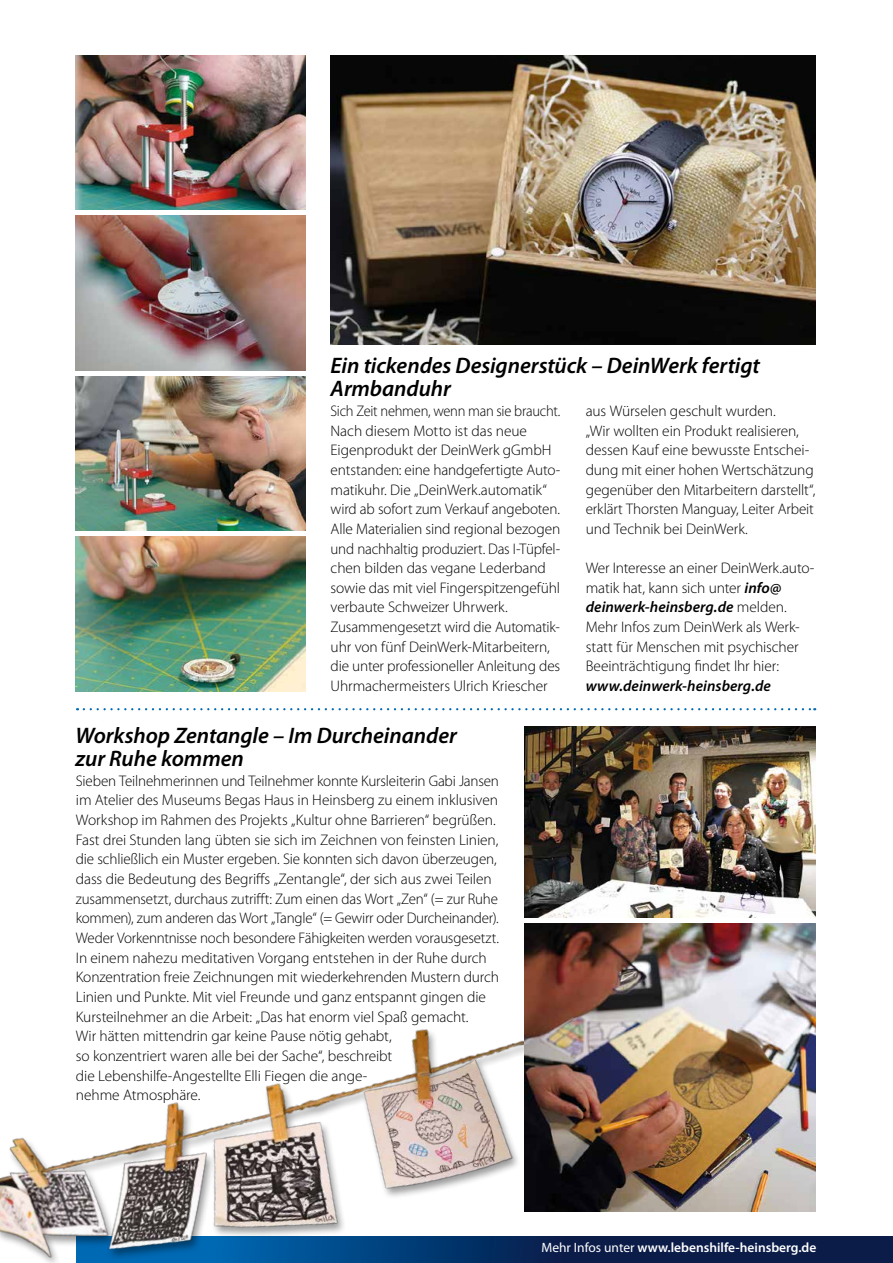
<style>
.page{position:relative;width:893px;height:1263px;background:#fff}
.page>*{position:absolute;margin:0;border:0;box-sizing:border-box;transform-origin:0 0}
.t1{font:italic 600 22.5px/22.5px "Myriad Pro";letter-spacing:-.005em;color:#000}
.t2{font:300 15.3px/19.6px "Myriad Pro";letter-spacing:-.005em;color:#000}
.t3{font:300 15.3px/19.6px "Myriad Pro";letter-spacing:-.005em;color:#000;scale:.94 1}
.t4{font:italic 600 15.3px "Myriad Pro";letter-spacing:.005em;color:#000}
.t5{font:600 13.5px "Myriad Pro";color:#fff}
.s1{font-weight:600;font-style:italic}
.s2{font-weight:400}
</style>
<div class="page">
<div style="left:77px;top:1237px;width:816px;height:26px;background:#0c1c49"></div>
<img style="left:0;top:1029px;width:524px;height:234px">
<img style="left:75px;top:376px;width:230px;height:154px">
<img style="left:75px;top:537px;width:230px;height:154px">
<img style="left:331px;top:55px;width:484px;height:289px">
<img style="left:524px;top:726px;width:291px;height:191px">
<img style="left:75px;top:55px;width:230px;height:154px">
<img style="left:75px;top:216px;width:230px;height:154px">
<svg style="left:84px;top:708px;width:731px;height:2px"></svg>
<img style="left:524px;top:923px;width:291px;height:288px">
<h1 class="t1" style="left:331px;top:355px;width:431px">Ein tickendes Designerstück – DeinWerk fertigt<br>Armbanduhr</h1>
<p class="t3" style="left:331px;top:401px;width:246px">Sich Zeit nehmen, wenn man sie braucht.<br>Nach diesem Motto ist das neue Eigenprodukt der DeinWerk gGmbH entstanden: eine handgefertigte Auto&shy;matikuhr. Die „DeinWerk.automatik“ wird ab sofort zum Verkauf angeboten.<br>Alle Materialien sind regional bezogen und nachhaltig produziert. Das I-Tüpfel&shy;chen bilden das vegane Lederband sowie das mit viel Fingerspitzengefühl verbaute Schweizer Uhrwerk.<br>Zusammengesetzt wird die Automatik&shy;uhr von fünf DeinWerk-Mitarbeitern, die unter professioneller Anleitung des Uhrmachermeisters Ulrich Kriescher</p>
<p class="t2" style="left:586px;top:401px;width:231px">aus Würselen geschult wurden.<br>„Wir wollten ein Produkt realisieren, dessen Kauf eine bewusste Entschei&shy;dung mit einer hohen Wertschätzung gegenüber den Mitarbeitern darstellt“, erklärt Thorsten Manguay, Leiter Arbeit und Technik bei DeinWerk.</p>
<p class="t2" style="left:586px;top:558px;width:230px">Wer Interesse an einer DeinWerk.auto&shy;matik hat, kann sich unter <span class="s1">info@ deinwerk-heinsberg.de</span> melden.<br>Mehr Infos zum DeinWerk als Werk&shy;statt für Menschen mit psychischer Beeinträchtigung findet Ihr hier:</p>
<p class="t4" style="left:586px;top:678px;width:187px">www.deinwerk-heinsberg.de</p>
<h1 class="t1" style="left:75px;top:725px;width:383px">Workshop Zentangle – Im Durcheinander zur Ruhe kommen</h1>
<p class="t2" style="left:76px;top:771px;width:425px">Sieben Teilnehmerinnen und Teilnehmer konnte Kursleiterin Gabi Jansen im Atelier des Museums Begas Haus in Heinsberg zu einem inklusiven Workshop im Rahmen des Projekts „Kultur ohne Barrieren“ begrüßen.<br>Fast drei Stunden lang übten sie sich im Zeichnen von feinsten Linien, die schließlich ein Muster ergeben. Sie konnten sich davon überzeugen, dass die Bedeutung des Begriffs „Zentangle“, der sich aus zwei Teilen zusammensetzt, durchaus zutrifft: Zum einen das Wort „Zen“ (= zur Ruhe kommen), zum anderen das Wort „Tangle“ (= Gewirr oder Durcheinander).<br>Weder Vorkenntnisse noch besondere Fähigkeiten werden vorausgesetzt.<br>In einem nahezu meditativen Vorgang entstehen in der Ruhe durch Konzentration freie Zeichnungen mit wiederkehrenden Mustern durch Linien und Punkte. Mit viel Freunde und ganz entspannt gingen die Kursteilnehmer an die Arbeit: „Das hat enorm viel Spaß gemacht.<br>Wir hätten mittendrin gar keine Pause nötig gehabt,<br>so konzentriert waren alle bei der Sache“, beschreibt<br>die Lebenshilfe-Angestellte Elli Fiegen die ange-<br>nehme Atmosphäre.</p>
<p class="t5" style="left:541px;top:1239px;width:277px"><span class="s2">Mehr Infos unter</span> www.lebenshilfe-heinsberg.de</p>
</div>
